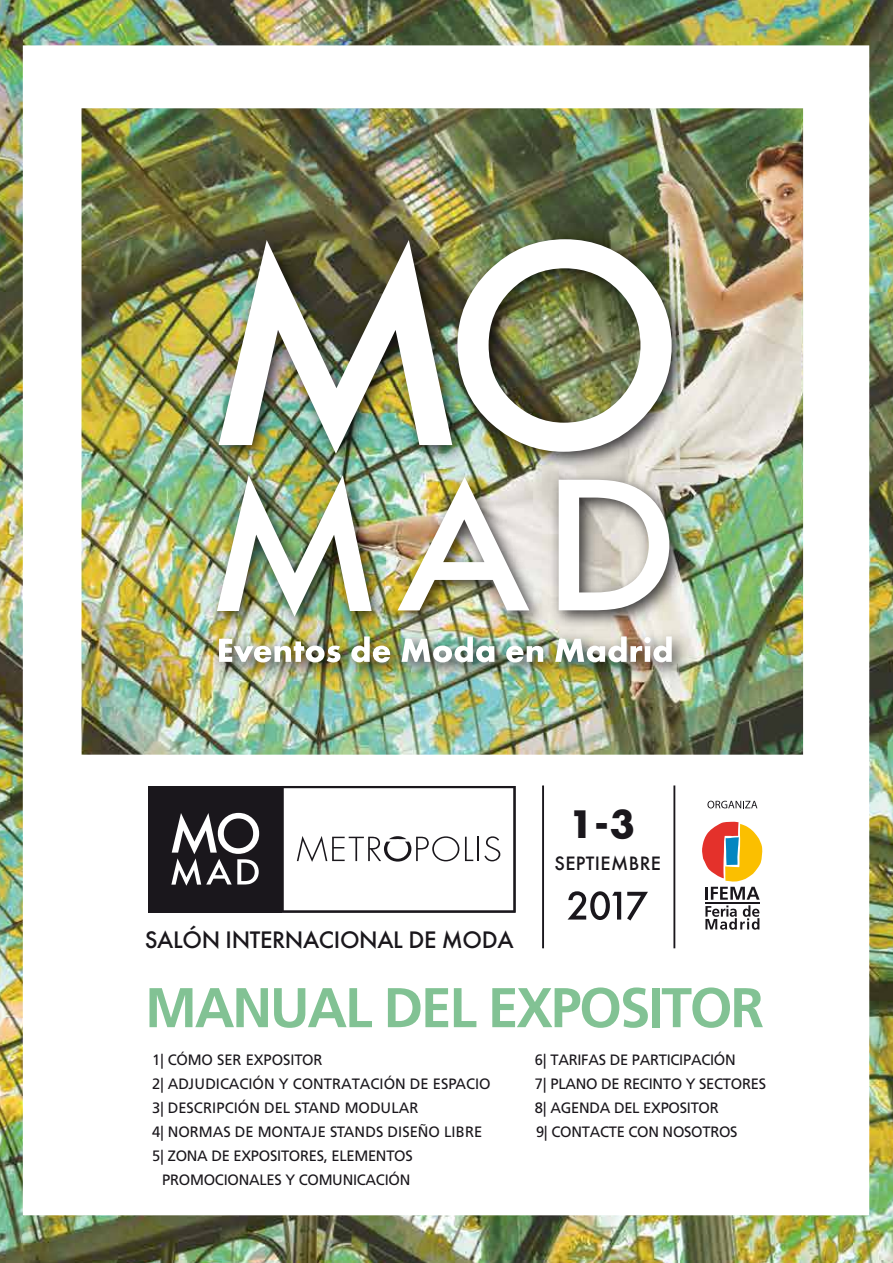
<style>
.page{position:relative;width:893px;height:1263px;background:#fff}
.page>*{position:absolute;margin:0;border:0;box-sizing:border-box;transform-origin:0 0}
.t1{font:700 55.95px "Frutiger LT Std";letter-spacing:-.04em;color:#82c294}
.t2{font:700 36.9px "Futura";color:#1a171c}
.t3{font:500 24.9px "Futura EF";letter-spacing:-.015em;color:#1a171c}
.t4{font:500 17.85px "Futura";letter-spacing:.02em;color:#1a171c}
.t5{font:15px/24px "Frutiger LT Std";letter-spacing:-.02em;color:#1a171c}
.t6{font:15px "Frutiger LT Std";color:#1a171c}
</style>
<div class="page">
<img style="left:0;top:0;width:893px;height:1263px">
<img style="left:23px;top:45px;width:846px;height:1170px">
<img style="left:202px;top:224px;width:493px;height:416px">
<img style="left:217px;top:239px;width:455px;height:378px">
<img style="left:204px;top:621px;width:491px;height:65px">
<img style="left:219px;top:639px;width:121px;height:23px">
<svg style="left:351px;top:636px;width:39px;height:26px"></svg>
<img style="left:401px;top:636px;width:93px;height:26px">
<svg style="left:506px;top:646px;width:37px;height:16px"></svg>
<svg style="left:555px;top:636px;width:117px;height:26px"></svg>
<div style="left:542px;top:786px;width:2px;height:162px;background:#1a171c;border:1px solid #1a171c"></div>
<hr style="left:674px;top:786px;width:1px;height:162px;background:#1a171c">
<svg style="left:568px;top:891px;width:53px;height:29px"></svg>
<svg style="left:627px;top:892px;width:21px;height:28px"></svg>
<div style="left:148px;top:786px;width:133px;height:127px;background:#1a171c"></div>
<svg style="left:171px;top:813px;width:88px;height:73px"></svg>
<svg style="left:281px;top:786px;width:235px;height:127px"></svg>
<svg style="left:701px;top:822px;width:61px;height:108px"></svg>
<svg style="left:707px;top:801px;width:50px;height:7px"></svg>
<h2 class="t2" style="left:568px;top:799px;width:68px">1-3</h2>
<h3 class="t3" style="left:145px;top:925px;width:370px">SALÓN INTERNACIONAL DE MODA</h3>
<p class="t4" style="left:554px;top:851px;width:108px">SEPTIEMBRE</p>
<h1 class="t1" style="left:145px;top:975px;width:620px">MANUAL DEL EXPOSITOR</h1>
<p class="t5" style="left:152px;top:1048px;width:172px">1| CÓMO SER EXPOSITOR</p>
<p class="t6" style="left:152px;top:1075px;width:340px">2| ADJUDICACIÓN Y CONTRATACIÓN DE ESPACIO</p>
<p class="t6" style="left:152px;top:1099px;width:268px">3| DESCRIPCIÓN DEL STAND MODULAR</p>
<p class="t6" style="left:152px;top:1123px;width:332px">4| NORMAS DE MONTAJE STANDS DISEÑO LIBRE</p>
<p class="t5" style="left:152px;top:1144px;width:262px">5| ZONA DE EXPOSITORES, ELEMENTOS</p>
<p class="t5" style="left:162px;top:1168px;width:250px">PROMOCIONALES Y COMUNICACIÓN</p>
<p class="t5" style="left:535px;top:1048px;width:233px">6| TARIFAS DE PARTICIPACIÓN<br>7| PLANO DE RECINTO Y SECTORES<br>8| AGENDA DEL EXPOSITOR<br>9| CONTACTE CON NOSOTROS</p>
</div>
